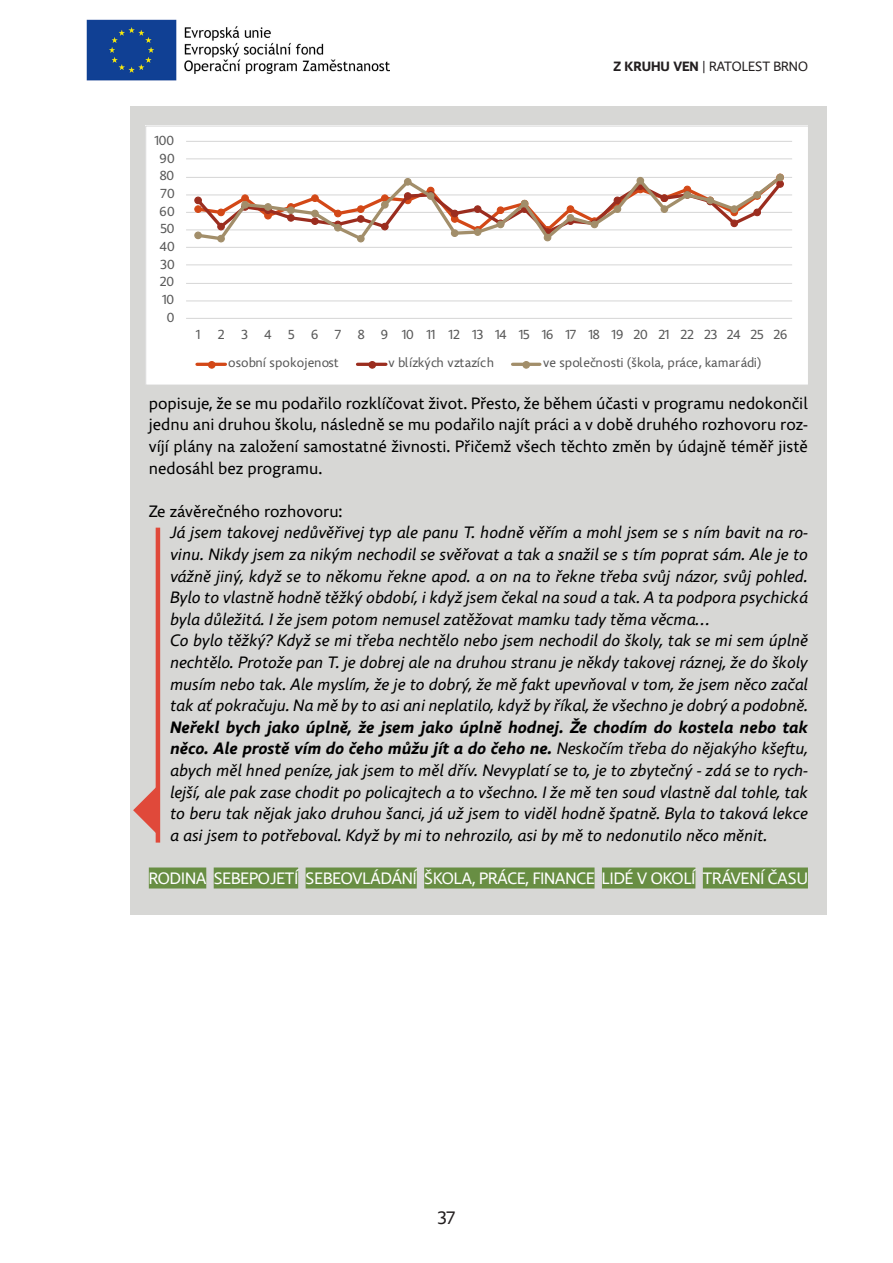
<style>
.page{position:relative;width:893px;height:1263px;background:#fff}
.page>*{position:absolute;margin:0;border:0;box-sizing:border-box;transform-origin:0 0}
.t1{font:18px "Comenia Sans";color:#231f20}
.texty_klienti{font:italic 16.5px/21.6px "Comenia Sans";color:#000;text-align:justify}
.texty_klienti-2{font:16.5px/21.6px "Comenia Sans";color:#000;text-align:justify}
.texty_klienti-3{font:16.5px "Comenia Sans";color:#fff}
.t2{font:13.5px "Comenia Sans";color:#231f20}
.t3{font:13.05px "Comenia Sans";color:#595959}
.s1{font-weight:700}
</style>
<div class="page">
<div style="left:130px;top:106px;width:696px;height:808px;background:#d7d7d5"></div>
<img style="left:86px;top:19px;width:303px;height:62px">
<div style="left:149px;top:867px;width:57px;height:21px;background:#688e43"></div>
<div style="left:214px;top:867px;width:84px;height:21px;background:#688e43"></div>
<div style="left:306px;top:867px;width:111px;height:21px;background:#688e43"></div>
<div style="left:424px;top:867px;width:170px;height:21px;background:#688e43"></div>
<div style="left:602px;top:867px;width:93px;height:21px;background:#688e43"></div>
<div style="left:703px;top:867px;width:105px;height:21px;background:#688e43"></div>
<svg style="left:133px;top:786px;width:23px;height:48px"></svg>
<hr style="left:156px;top:528px;width:4px;height:314px;background:#e0493a">
<svg style="left:146px;top:126px;width:662px;height:258px;background:#f9f6f5"></svg>
<p class="t2" style="left:613px;top:58px;width:196px"><span class="s1">Z KRUHU VEN</span> | RATOLEST BRNO</p>
<p class="t3" style="left:155px;top:132px;width:21px">100</p>
<p class="t3" style="left:160px;top:150px;width:17px">90</p>
<p class="t3" style="left:160px;top:168px;width:16px">80</p>
<p class="t3" style="left:160px;top:185px;width:16px">70</p>
<p class="t3" style="left:160px;top:203px;width:17px">60</p>
<p class="t3" style="left:160px;top:221px;width:16px">50</p>
<p class="t3" style="left:160px;top:238px;width:17px">40</p>
<p class="t3" style="left:161px;top:256px;width:16px">30</p>
<p class="t3" style="left:160px;top:274px;width:16px">20</p>
<p class="t3" style="left:162px;top:291px;width:13px">10</p>
<p class="t3" style="left:167px;top:309px;width:9px">0</p>
<p class="t3" style="left:196px;top:326px;width:6px">1</p>
<p class="t3" style="left:218px;top:326px;width:8px">2</p>
<p class="t3" style="left:242px;top:326px;width:8px">3</p>
<p class="t3" style="left:264px;top:326px;width:9px">4</p>
<p class="t3" style="left:288px;top:326px;width:8px">5</p>
<p class="t3" style="left:311px;top:326px;width:9px">6</p>
<p class="t3" style="left:335px;top:326px;width:8px">7</p>
<p class="t3" style="left:358px;top:326px;width:431px">8 9 10 11 12 13 14 15 16 17 18 1920212223242526</p>
<p class="t3" style="left:228px;top:355px;width:112px">osobní spokojenost</p>
<p class="t3" style="left:388px;top:355px;width:107px">v blízkých vztazích</p>
<p class="t3" style="left:543px;top:355px;width:220px">ve společnosti (škola, práce, kamarádi)</p>
<p class="texty_klienti-2" style="left:149px;top:393px;width:661px">popisuje, že se mu podařilo rozklíčovat život. Přesto, že během účasti v programu nedokončil jednu ani druhou školu, následně se mu podařilo najít práci a v době druhého rozhovoru roz&shy;víjí plány na založení samostatné živnosti. Přičemž všech těchto změn by údajně téměř jistě nedosáhl bez programu.</p>
<p class="texty_klienti-2" style="left:149px;top:501px;width:195px">Ze závěrečného rozhovoru:</p>
<p class="texty_klienti" style="left:170px;top:522px;width:639px">Já jsem takovej nedůvěřivej typ ale panu T. hodně věřím a mohl jsem se s ním bavit na ro&shy;vinu. Nikdy jsem za nikým nechodil se svěřovat a tak a snažil se s tím poprat sám. Ale je to vážně jiný, když se to někomu řekne apod. a on na to řekne třeba svůj názor, svůj pohled.<br>Bylo to vlastně hodně těžký období, i když jsem čekal na soud a tak. A ta podpora psychická byla důležitá. I že jsem potom nemusel zatěžovat mamku tady těma věcma…</p>
<p class="texty_klienti" style="left:170px;top:630px;width:639px">Co bylo těžký? Když se mi třeba nechtělo nebo jsem nechodil do školy, tak se mi sem úplně nechtělo. Protože pan T. je dobrej ale na druhou stranu je někdy takovej ráznej, že do školy musím nebo tak. Ale myslím, že je to dobrý, že mě fakt upevňoval v tom, že jsem něco začal tak ať pokračuju. Na mě by to asi ani neplatilo, když by říkal, že všechno je dobrý a podobně.</p>
<p class="texty_klienti" style="left:170px;top:717px;width:639px"><span class="s1">Neřekl bych jako úplně, že jsem jako úplně hodnej. Že chodím do kostela nebo tak něco. Ale prostě vím do čeho můžu jít a do čeho ne.</span> Neskočím třeba do nějakýho kšeftu, abych měl hned peníze, jak jsem to měl dřív. Nevyplatí se to, je to zbytečný - zdá se to rych&shy;lejší, ale pak zase chodit po policajtech a to všechno. I že mě ten soud vlastně dal tohle, tak to beru tak nějak jako druhou šanci, já už jsem to viděl hodně špatně. Byla to taková lekce a asi jsem to potřeboval. Když by mi to nehrozilo, asi by mě to nedonutilo něco měnit.</p>
<p class="texty_klienti-3" style="left:149px;top:868px;width:661px">RODINA SEBEPOJETÍ SEBEOVLÁDÁNÍ ŠKOLA, PRÁCE, FINANCE LIDÉ V OKOLÍ TRÁVENÍ ČASU</p>
<p class="t1" style="left:438px;top:1207px;width:19px">37</p>
</div>
